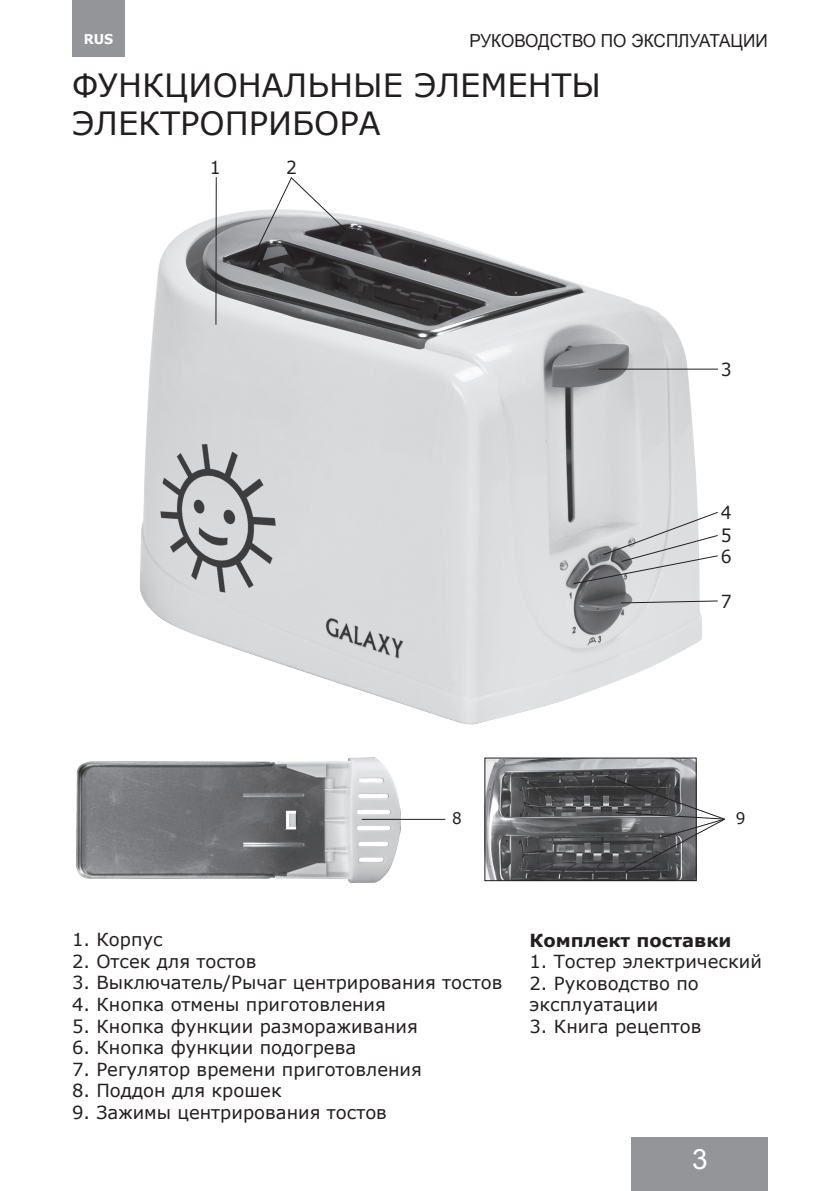
<style>
.page{position:relative;width:840px;height:1191px;background:#fff}
.page>*{position:absolute;margin:0;border:0;box-sizing:border-box;transform-origin:0 0}
.Заголовок{font:32px/38.4px "Verdana";color:#231f20}
.t1{font:28px "Arial";color:#fff}
.Текст{font:18px/21.6px "Verdana";color:#231f20}
.t2{font:18px "Arial";color:#231f20;scale:.95 1}
.Текст-2{font:700 18px "Verdana";color:#231f20}
.Текст-3{font:18px "Verdana";color:#231f20;scale:.95 1}
.t3{font:16px "Verdana";color:#231f20;scale:.95 1}
.t4{font:700 13.6px "Verdana";color:#fff;scale:.95 1}
</style>
<div class="page">
<div style="left:72px;top:0;width:53px;height:57px;background:#939598"></div>
<div style="left:631px;top:1137px;width:136px;height:54px;background:#939598"></div>
<img style="left:76px;top:757px;width:324px;height:125px">
<hr style="left:361px;top:819px;width:84px;height:1px;background:#231f20">
<img style="left:486px;top:759px;width:208px;height:120px">
<div style="left:484px;top:757px;width:212px;height:124px;border:1px solid #231f20"></div>
<svg style="left:603px;top:775px;width:122px;height:98px"></svg>
<img style="left:140px;top:211px;width:578px;height:514px">
<hr style="left:215px;top:177px;width:2px;height:148px;background:#231f20">
<svg style="left:619px;top:600px;width:99px;height:4px"></svg>
<svg style="left:572px;top:511px;width:146px;height:74px"></svg>
<svg style="left:248px;top:177px;width:99px;height:89px"></svg>
<hr style="left:598px;top:368px;width:119px;height:1px;background:#231f20">
<p class="t2" style="left:469px;top:29px;width:315px">РУКОВОДСТВО ПО ЭКCПЛУАТАЦИИ</p>
<p class="Заголовок" style="left:72px;top:65px;width:530px">ФУНКЦИОНАЛЬНЫЕ ЭЛЕМЕНТЫ<br>ЭЛЕКТРОПРИБОРА</p>
<p class="t4" style="left:84px;top:30px;width:33px">RUS</p>
<p class="Текст-3" style="left:210px;top:155px;width:13px">1</p>
<p class="Текст-3" style="left:286px;top:155px;width:13px">2</p>
<p class="Текст-3" style="left:720px;top:357px;width:13px">3</p>
<p class="Текст-3" style="left:720px;top:500px;width:13px">4</p>
<p class="Текст-3" style="left:720px;top:523px;width:13px">5</p>
<p class="Текст-3" style="left:720px;top:544px;width:13px">6</p>
<p class="Текст-3" style="left:720px;top:589px;width:13px">7</p>
<p class="t3" style="left:452px;top:807px;width:12px">8</p>
<p class="t3" style="left:735px;top:807px;width:12px">9</p>
<p class="Текст" style="left:72px;top:928px;width:92px">1. Корпус</p>
<p class="Текст" style="left:72px;top:950px;width:186px">2. Отсек для тостов</p>
<p class="Текст" style="left:72px;top:971px;width:431px">3. Выключатель/Рычаг центрирования тостов</p>
<p class="Текст" style="left:72px;top:993px;width:315px">4. Кнопка отмены приготовления</p>
<p class="Текст" style="left:72px;top:1015px;width:347px">5. Кнопка функции размораживания</p>
<p class="Текст" style="left:72px;top:1036px;width:285px">6. Кнопка функции подогрева</p>
<p class="Текст" style="left:72px;top:1058px;width:351px">7. Регулятор времени приготовления</p>
<p class="Текст" style="left:72px;top:1079px;width:211px">8. Поддон для крошек</p>
<p class="Текст" style="left:72px;top:1101px;width:316px">9. Зажимы центрирования тостов</p>
<p class="Текст-2" style="left:529px;top:927px;width:203px">Комплект поставки</p>
<p class="Текст" style="left:529px;top:950px;width:234px">1. Тостер электрический</p>
<p class="Текст" style="left:529px;top:972px;width:171px">2. Руководство по эксплуатации</p>
<p class="Текст" style="left:529px;top:1015px;width:173px">3. Книга рецептов</p>
<p class="t1" style="left:691px;top:1141px;width:17px">3</p>
</div>
